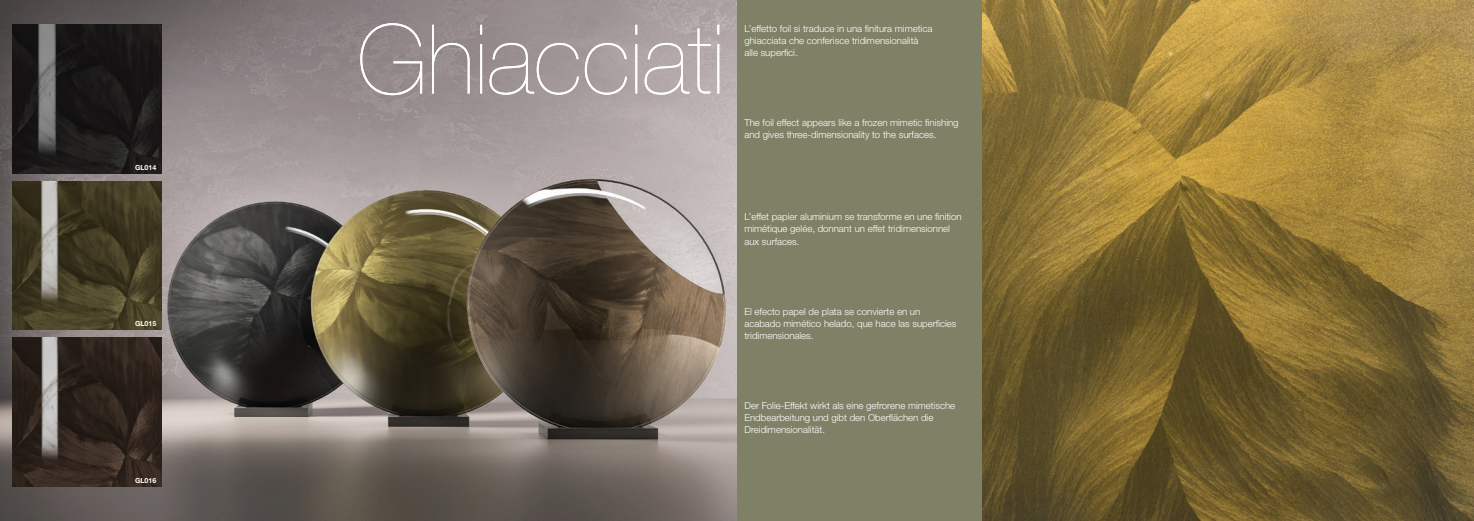
<style>
.page{position:relative;width:1474px;height:521px;background:#fff}
.page>*{position:absolute;margin:0;border:0;box-sizing:border-box;transform-origin:0 0}
.t1{font:200 96.25px "Helvetica Neue LT Std";color:#fff}
.t2{font:300 9.62px/12.2px "Helvetica Neue LT Std";color:#fff}
.t3{font:700 7px "Helvetica Neue LT Std";color:#fff}
</style>
<div class="page">
<div style="left:0;top:0;width:1473px;height:521px;background:#7f8166"></div>
<img style="left:0;top:0;width:737px;height:521px">
<img style="left:982px;top:0;width:491px;height:521px">
<img style="left:12px;top:25px;width:149px;height:149px">
<img style="left:12px;top:337px;width:149px;height:149px">
<img style="left:12px;top:181px;width:149px;height:149px">
<p class="t3" style="left:135px;top:163px;width:23px">GL014</p>
<p class="t3" style="left:135px;top:319px;width:23px">GL015</p>
<p class="t3" style="left:135px;top:476px;width:23px">GL016</p>
<h1 class="t1" style="left:357px;top:4px;width:369px">Ghiacciati</h1>
<p class="t2" style="left:744px;top:22px;width:189px">L’effetto foil si traduce in una finitura mimetica ghiacciata che conferisce tridimensionalità alle superfici.</p>
<p class="t2" style="left:744px;top:116px;width:216px">The foil effect appears like a frozen mimetic finishing and gives three-dimensionality to the surfaces.</p>
<p class="t2" style="left:744px;top:210px;width:219px">L’effet papier aluminium se transforme en une finition mimétique gelée, donnant un effet tridimensionnel aux surfaces.</p>
<p class="t2" style="left:744px;top:305px;width:213px">El efecto papel de plata se convierte en un acabado mimético helado, que hace las superficies tridimensionales.</p>
<p class="t2" style="left:744px;top:399px;width:212px">Der Folie-Effekt wirkt als eine gefrorene mimetische<br>Endbearbeitung und gibt den Oberflächen die<br>Dreidimensionalität.</p>
</div>
